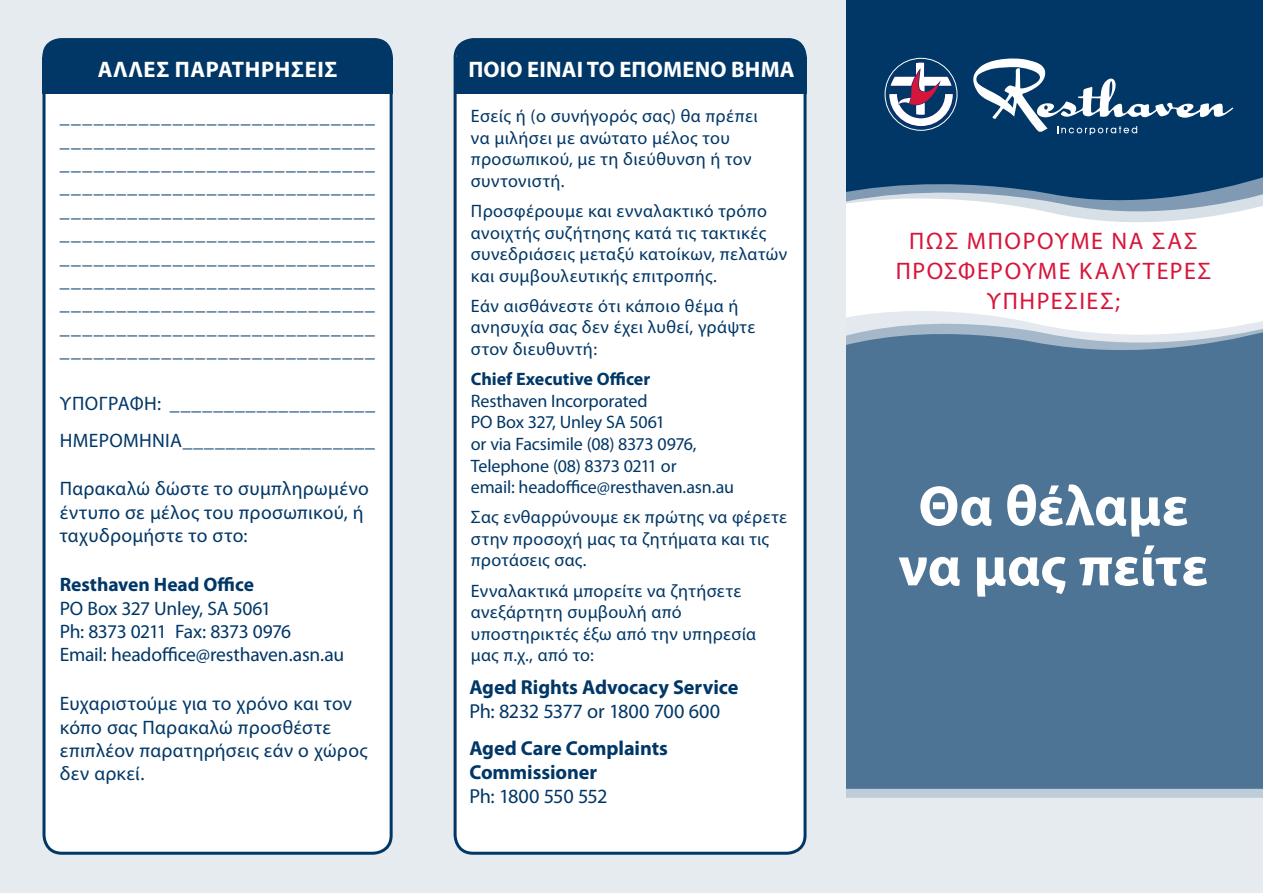
<style>
.page{position:relative;width:1263px;height:893px;background:#e6ebf0}
.page>*{position:absolute;margin:0;border:0;box-sizing:border-box;transform-origin:0 0}
.t1{font:700 57px/60px "Myriad Pro";color:#fff;text-align:center}
.t2{font:24px/30px "Myriad Pro";letter-spacing:.065em;color:#d7153a;text-align:center}
.t3{font:700 22.5px "Myriad Pro";letter-spacing:.01em;color:#fff}
.t4{font:700 22.5px "Myriad Pro";letter-spacing:.03em;color:#fff}
.t5{font:700 20.25px/24px "Myriad Pro";letter-spacing:-.005em;color:#003767}
.t6{font:20.25px "Myriad Pro";letter-spacing:-.02em;color:#003767}
.t7{font:19.5px/23.4px "Myriad Pro";letter-spacing:.01em;color:#003767}
.t8{font:19.5px/23.4px "Myriad Pro";letter-spacing:-.015em;color:#003767}
.t9{font:700 19.5px "Myriad Pro";letter-spacing:-.005em;color:#003767}
.t10{font:18px/21.6px "Myriad Pro";letter-spacing:.02em;color:#003767}
.t11{font:18px/21.6px "Myriad Pro";letter-spacing:-.01em;color:#003767}
.t12{font:700 18px "Myriad Pro";letter-spacing:-.005em;color:#003767}
</style>
<div class="page">
<div style="left:845px;top:307px;width:418px;height:483px;background:#4d7395"></div>
<div style="left:845px;top:0;width:418px;height:306px;background:#003767"></div>
<div style="left:44px;top:40px;width:347px;height:813px;background:#fff;border-radius:18px"></div>
<div style="left:43px;top:38px;width:350px;height:817px;border:3px solid #003767;border-radius:18px"></div>
<svg style="left:885px;top:58px;width:72px;height:72px"></svg>
<svg style="left:889px;top:62px;width:64px;height:36px"></svg>
<svg style="left:973px;top:58px;width:143px;height:40px"></svg>
<div style="left:43px;top:38px;width:350px;height:41px;background:#003767;border-radius:18px"></div>
<div style="left:43px;top:57px;width:350px;height:37px;background:#003767"></div>
<svg style="left:845px;top:98px;width:389px;height:353px"></svg>
<svg style="left:845px;top:128px;width:389px;height:265px"></svg>
<svg style="left:845px;top:143px;width:418px;height:236px"></svg>
<div style="left:845px;top:789px;width:418px;height:9px;background:#bfcdd9"></div>
<div style="left:455px;top:40px;width:350px;height:813px;background:#fff;border-radius:18px"></div>
<div style="left:454px;top:38px;width:352px;height:817px;border:3px solid #003767;border-radius:18px"></div>
<div style="left:456px;top:38px;width:350px;height:41px;background:#003767;border-radius:18px"></div>
<div style="left:456px;top:57px;width:350px;height:37px;background:#003767"></div>
<p class="t4" style="left:98px;top:54px;width:241px">ΑΛΛΕΣ ΠΑΡΑΤΗΡΗΣΕΙΣ</p>
<p class="t7" style="left:60px;top:105px;width:317px;text-align:justify">____________________________ ____________________________ ____________________________ ____________________________ ____________________________ ____________________________ ____________________________ ____________________________ ____________________________ ____________________________ ____________________________</p>
<p class="t7" style="left:60px;top:385px;width:317px;line-height:36.2px">ΥΠΟΓΡΑΦΗ: ___________________<br>ΗΜΕΡΟΜΗΝΙΑ__________________</p>
<p class="t7" style="left:60px;top:477px;width:311px">Παρακαλώ δώστε το συμπληρωμένο έντυπο σε μέλος του προσωπικού, ή ταχυδρομήστε το στο:</p>
<p class="t9" style="left:60px;top:572px;width:196px">Resthaven Head Office</p>
<p class="t8" style="left:60px;top:596px;width:286px">PO Box 327 Unley, SA 5061<br>Ph: 8373 0211 Fax: 8373 0976<br>Email: headoffice@resthaven.asn.au</p>
<p class="t7" style="left:60px;top:692px;width:309px">Ευχαριστούμε για το χρόνο και τον κόπο σας Παρακαλώ προσθέστε επιπλέον παρατηρήσεις εάν ο χώρος δεν αρκεί.</p>
<p class="t3" style="left:468px;top:54px;width:328px">ΠΟΙΟ ΕΙΝΑΙ ΤΟ ΕΠΟΜΕΝΟ ΒΗΜΑ</p>
<p class="t10" style="left:471px;top:105px;width:288px">Εσείς ή (ο συνήγορός σας) θα πρέπει να μιλήσει με ανώτατο μέλος του προσωπικού, με τη διεύθυνση ή τον συντονιστή.</p>
<p class="t10" style="left:471px;top:200px;width:318px">Προσφέρουμε και ενναλακτικό τρόπο ανοιχτής συζήτησης κατά τις τακτικές συνεδριάσεις μεταξύ κατοίκων, πελατών και συμβουλευτικής επιτροπής.</p>
<p class="t10" style="left:471px;top:295px;width:286px">Εάν αισθάνεστε ότι κάποιο θέμα ή ανησυχία σας δεν έχει λυθεί, γράψτε στον διευθυντή:</p>
<p class="t12" style="left:471px;top:367px;width:181px">Chief Executive Officer</p>
<p class="t11" style="left:471px;top:390px;width:265px">Resthaven Incorporated<br>PO Box 327, Unley SA 5061<br>or via Facsimile (08) 8373 0976,<br>Telephone (08) 8373 0211 or<br>email: headoffice@resthaven.asn.au</p>
<p class="t10" style="left:471px;top:506px;width:318px">Σας ενθαρρύνουμε εκ πρώτης να φέρετε στην προσοχή μας τα ζητήματα και τις προτάσεις σας.</p>
<p class="t10" style="left:471px;top:579px;width:287px">Ενναλακτικά μπορείτε να ζητήσετε ανεξάρτητη συμβουλή από υποστηρικτές έξω από την υπηρεσία μας π.χ., από το:</p>
<p class="t5" style="left:469px;top:674px;width:271px">Aged Rights Advocacy Service</p>
<p class="t6" style="left:469px;top:699px;width:252px">Ph: 8232 5377 or 1800 700 600</p>
<p class="t5" style="left:469px;top:735px;width:200px">Aged Care Complaints<br>Commissioner</p>
<p class="t6" style="left:469px;top:783px;width:140px">Ph: 1800 550 552</p>
<p class="t2" style="left:896px;top:225px;width:317px">ΠΩΣ ΜΠΟΡΟΥΜΕ ΝΑ ΣΑΣ<br>ΠΡΟΣΦΕΡΟΥΜΕ ΚΑΛΥΤΕΡΕΣ<br>ΥΠΗΡΕΣΙΕΣ;</p>
<h1 class="t1" style="left:899px;top:474px;width:311px">Θα θέλαμε να μας πείτε</h1>
</div>
